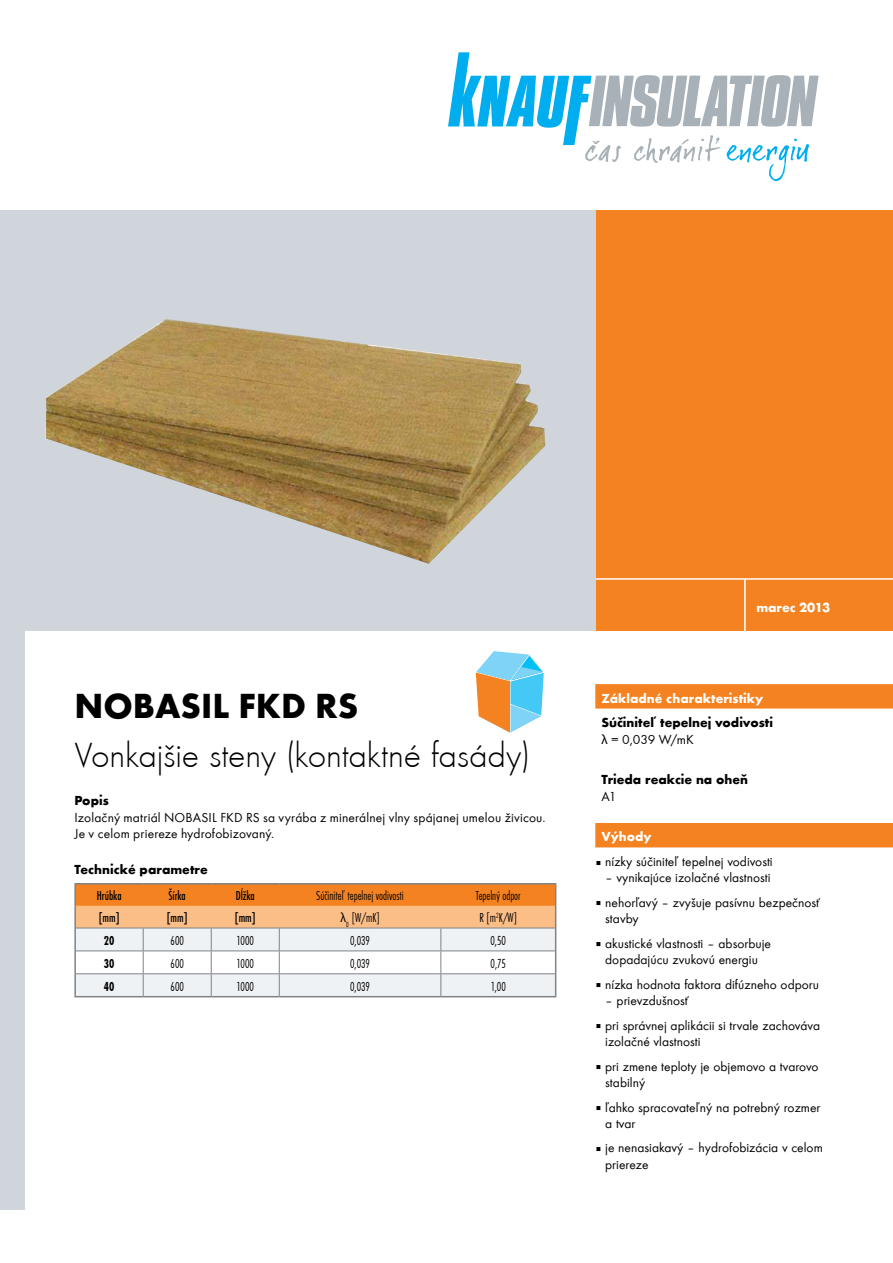
<style>
.page{position:relative;width:893px;height:1263px;background:#fff}
.page>*{position:absolute;margin:0;border:0;box-sizing:border-box;transform-origin:0 0}
.t1{font:300 36px "Futura TEE";letter-spacing:-.005em;color:#000}
.t2{font:700 36px "Futura TEE";color:#000}
.t3{font:13.5px/16.2px "Futura TEE";color:#000}
.t4{font:700 13.5px/16.2px "Futura TEE";color:#000}
.t5{font:13.5px "Futura TEE Ligh Cond";color:#000;scale:.9 1}
.t6{font:300 condensed 13.5px "Futura TEE";color:#000;scale:.9 1}
.t7{font:700 13.5px "Futura TEE";color:#fff}
.t8{font:500 condensed 13.5px "Futura TEE";color:#000;scale:.9 1}
.t9{font:700 condensed 13.5px "Futura TEE";color:#000;scale:.9 1}
.s1{font-family:"Myriad Pro";font-weight:400}
.s2{font-weight:400}
.s3{font-family:"Myriad Pro"}
</style>
<div class="page">
<svg style="left:448px;top:52px;width:371px;height:129px"></svg>
<div style="left:0;top:631px;width:25px;height:579px;background:#cfd5da"></div>
<div style="left:595px;top:210px;width:298px;height:421px;background:#f58220"></div>
<hr style="left:595px;top:578px;width:298px;height:2px;background:#fff">
<hr style="left:744px;top:579px;width:2px;height:53px;background:#fff">
<div style="left:0;top:210px;width:595px;height:421px;background:#cfd5da"></div>
<img style="left:45px;top:319px;width:500px;height:245px">
<div style="left:595px;top:684px;width:298px;height:163px;background:#f58220"></div>
<svg style="left:595px;top:709px;width:298px;height:114px"></svg>
<hr style="left:74px;top:883px;width:69px;height:1px;background:#808285">
<hr style="left:74px;top:884px;width:2px;height:22px;background:#808285">
<hr style="left:143px;top:883px;width:68px;height:1px;background:#808285">
<hr style="left:211px;top:883px;width:68px;height:1px;background:#808285">
<hr style="left:279px;top:883px;width:162px;height:1px;background:#808285">
<hr style="left:441px;top:883px;width:115px;height:1px;background:#808285">
<hr style="left:74px;top:906px;width:2px;height:22px;background:#808285">
<hr style="left:74px;top:928px;width:2px;height:23px;background:#808285">
<hr style="left:74px;top:951px;width:2px;height:23px;background:#808285">
<hr style="left:74px;top:974px;width:2px;height:22px;background:#808285">
<svg style="left:75px;top:884px;width:481px;height:112px"></svg>
<hr style="left:74px;top:996px;width:69px;height:1px;background:#808285">
<hr style="left:143px;top:996px;width:68px;height:1px;background:#808285">
<hr style="left:211px;top:996px;width:68px;height:1px;background:#808285">
<hr style="left:279px;top:996px;width:162px;height:1px;background:#808285">
<hr style="left:441px;top:996px;width:115px;height:1px;background:#808285">
<svg style="left:476px;top:651px;width:68px;height:81px"></svg>
<p class="t7" style="left:756px;top:599px;width:75px">marec 2013</p>
<h1 class="t2" style="left:74px;top:683px;width:285px">NOBASIL FKD RS</h1>
<p class="t7" style="left:601px;top:690px;width:163px">Základné charakteristiky</p>
<p class="t4" style="left:601px;top:714px;width:173px">Súčiniteľ tepelnej vodivosti <span class="s1">λ</span> <span class="s2">= 0,039 W/mK</span></p>
<p class="t4" style="left:601px;top:771px;width:148px">Trieda reakcie na oheň</p>
<p class="t3" style="left:601px;top:788px;width:17px">A1</p>
<p class="t7" style="left:601px;top:828px;width:52px">Výhody</p>
<p class="t3" style="left:595px;top:853px;width:179px">▪ nízky súčiniteľ tepelnej vodivosti</p>
<p class="t3" style="left:605px;top:869px;width:167px">– vynikajúce izolačné vlastnosti</p>
<p class="t3" style="left:605px;top:894px;width:217px;text-indent:-10px">▪ nehorľavý – zvyšuje pasívnu bezpečnosť stavby</p>
<p class="t3" style="left:595px;top:935px;width:177px;text-align:center">▪ akustické vlastnosti – absorbuje dopadajúcu zvukovú energiu</p>
<p class="t3" style="left:595px;top:976px;width:225px">▪ nízka hodnota faktora difúzneho odporu</p>
<p class="t3" style="left:605px;top:992px;width:85px">– prievzdušnosť</p>
<p class="t3" style="left:605px;top:1017px;width:216px;text-indent:-10px">▪ pri správnej aplikácii si trvale zachováva izolačné vlastnosti</p>
<p class="t3" style="left:605px;top:1058px;width:215px;text-indent:-10px">▪ pri zmene teploty je objemovo a tvarovo stabilný</p>
<p class="t3" style="left:605px;top:1099px;width:217px;text-indent:-10px">▪ ľahko spracovateľný na potrebný rozmer a tvar</p>
<p class="t3" style="left:605px;top:1140px;width:219px;text-indent:-10px">▪ je nenasiakavý – hydrofobizácia v celom priereze</p>
<h1 class="t1" style="left:74px;top:735px;width:457px">Vonkajšie steny (kontaktné fasády)</h1>
<p class="t4" style="left:74px;top:792px;width:36px">Popis</p>
<p class="t3" style="left:74px;top:809px;width:473px">Izolačný matriál NOBASIL FKD RS sa vyrába z minerálnej vlny spájanej umelou živicou.<br>Je v celom priereze hydrofobizovaný.</p>
<p class="t4" style="left:74px;top:861px;width:135px">Technické parametre</p>
<p class="t8" style="left:97px;top:888px;width:29px">Hrúbka</p>
<p class="t8" style="left:169px;top:888px;width:21px">Šírka</p>
<p class="t8" style="left:236px;top:888px;width:23px">Dĺžka</p>
<p class="t5" style="left:316px;top:888px;width:99px">Súčiniteľ tepelnej vodivosti</p>
<p class="t5" style="left:476px;top:888px;width:51px">Tepelný odpor</p>
<p class="t8" style="left:99px;top:910px;width:25px">[mm]</p>
<p class="t8" style="left:167px;top:910px;width:25px">[mm]</p>
<p class="t8" style="left:235px;top:910px;width:25px">[mm]</p>
<p class="t5" style="left:340px;top:910px;width:45px"><span class="s3">λ</span><sub>D</sub> [W/mK]</p>
<p class="t5" style="left:479px;top:910px;width:43px">R [m<sup>2</sup>K/W]</p>
<p class="t9" style="left:104px;top:933px;width:13px">20</p>
<p class="t6" style="left:171px;top:933px;width:16px">600</p>
<p class="t6" style="left:237px;top:933px;width:21px">1000</p>
<p class="t6" style="left:350px;top:933px;width:24px">0,039</p>
<p class="t6" style="left:490px;top:933px;width:19px">0,50</p>
<p class="t9" style="left:104px;top:955px;width:13px">30</p>
<p class="t6" style="left:171px;top:955px;width:16px">600</p>
<p class="t6" style="left:237px;top:955px;width:21px">1000</p>
<p class="t6" style="left:350px;top:955px;width:24px">0,039</p>
<p class="t6" style="left:491px;top:955px;width:19px">0,75</p>
<p class="t9" style="left:104px;top:978px;width:13px">40</p>
<p class="t6" style="left:171px;top:978px;width:16px">600</p>
<p class="t6" style="left:237px;top:978px;width:21px">1000</p>
<p class="t6" style="left:350px;top:978px;width:24px">0,039</p>
<p class="t6" style="left:491px;top:978px;width:18px">1,00</p>
</div>
